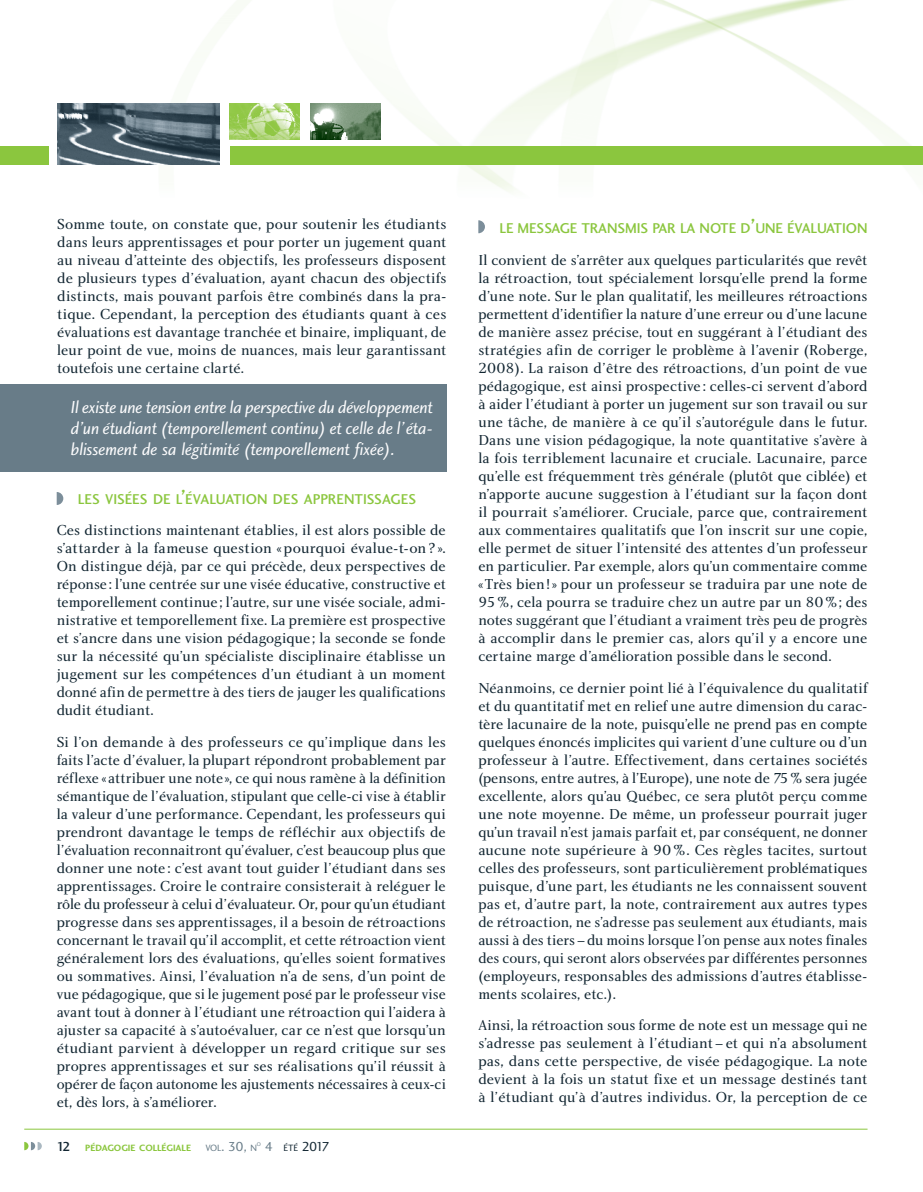
<style>
.page{position:relative;width:923px;height:1192px;background:#fff}
.page>*{position:absolute;margin:0;border:0;box-sizing:border-box;transform-origin:0 0}
.ExergueGauche__OK{font:18px/21px "Charlotte Sans Book Italic Plain";letter-spacing:-.01em;color:#fcfcfd;text-align:justify}
.Article__OK{font:15px/18px "Charlotte Book Plain";color:#122632;text-align:justify}
.SousTitre__OK{font:14.7px "Charlotte Sans Medium Plain";letter-spacing:-.005em;color:#8bc63e}
.t1{font:13.5px "Charlotte Sans Book Plain";color:#122632}
.t2{font:9.45px "Charlotte Sans Bold Plain";color:#8bc63e}
.t3{font:9.45px "Charlotte Sans Book Plain";color:#687c88}
.t4{font:5.55px "Charlotte Sans Book Plain";color:#687c88}
.s1{font-size:21px}
.s2{font-family:"Charlotte Sans Medium Plain";font-size:13.5px;color:#122632}
.s3{font-size:13.5px}
.s4{color:#687c88}
.s5{font-size:9.45px}
</style>
<div class="page">
<img style="left:219px;top:0;width:692px;height:192px">
<hr style="left:24px;top:1129px;width:843px;height:1px;background:#8bc63e">
<div style="left:229px;top:146px;width:693px;height:19px;background:#8bc63e"></div>
<div style="left:0;top:146px;width:49px;height:19px;background:#8bc63e"></div>
<svg style="left:24px;top:1142px;width:18px;height:8px"></svg>
<img style="left:57px;top:103px;width:162px;height:62px">
<img style="left:310px;top:103px;width:70px;height:36px">
<img style="left:229px;top:103px;width:71px;height:36px">
<svg style="left:57px;top:492px;width:6px;height:13px"></svg>
<svg style="left:478px;top:220px;width:6px;height:13px"></svg>
<div style="left:0;top:384px;width:446px;height:88px;background:#687c88"></div>
<p class="Article__OK" style="left:57px;top:214px;width:390px">Somme toute, on constate que, pour soutenir les étudiants</p>
<p class="SousTitre__OK" style="left:499px;top:219px;width:369px">LE MESSAGE TRANSMIS PAR LA NOTE D<span class="s1">’</span>UNE ÉVALUATION</p>
<p class="Article__OK" style="left:57px;top:232px;width:390px">dans leurs apprentissages et pour porter un jugement quant au niveau d’atteinte des objectifs, les professeurs disposent de plusieurs types d’évaluation, ayant chacun des objectifs distincts, mais pouvant parfois être combinés dans la pra&shy;tique. Cependant, la perception des étudiants quant à ces évaluations est davantage tranchée et binaire, impliquant, de leur point de vue, moins de nuances, mais leur garantissant toutefois une certaine clarté.</p>
<p class="ExergueGauche__OK" style="left:71px;top:396px;width:363px">Il existe une tension entre la perspective du développement d’un étudiant (temporellement continu) et celle de l’éta&shy;blissement de sa légitimité (temporellement fixée).</p>
<p class="Article__OK" style="left:478px;top:251px;width:390px">Il convient de s’arrêter aux quelques particularités que revêt la rétroaction, tout spécialement lorsqu’elle prend la forme d’une note. Sur le plan qualitatif, les meilleures rétroactions permettent d’identifier la nature d’une erreur ou d’une lacune de manière assez précise, tout en suggérant à l’étudiant des stratégies afin de corriger le problème à l’avenir (Roberge, 2008). La raison d’être des rétroactions, d’un point de vue pédagogique, est ainsi prospective : celles-ci servent d’abord à aider l’étudiant à porter un jugement sur son travail ou sur une tâche, de manière à ce qu’il s’autorégule dans le futur.<br>Dans une vision pédagogique, la note quantitative s’avère à la fois terriblement lacunaire et cruciale. Lacunaire, parce qu’elle est fréquemment très générale (plutôt que ciblée) et n’apporte aucune suggestion à l’étudiant sur la façon dont il pourrait s’améliorer. Cruciale, parce que, contrairement aux commentaires qualitatifs que l’on inscrit sur une copie, elle permet de situer l’intensité des attentes d’un professeur en particulier. Par exemple, alors qu’un commentaire comme «Très bien!» pour un professeur se traduira par une note de 95%, cela pourra se traduire chez un autre par un 80%; des notes suggérant que l’étudiant a vraiment très peu de progrès à accomplir dans le premier cas, alors qu’il y a encore une certaine marge d’amélioration possible dans le second.</p>
<p class="Article__OK" style="left:478px;top:679px;width:390px">Néanmoins, ce dernier point lié à l’équivalence du qualitatif et du quantitatif met en relief une autre dimension du carac&shy;tère lacunaire de la note, puisqu’elle ne prend pas en compte quelques énoncés implicites qui varient d’une culture ou d’un professeur à l’autre. Effectivement, dans certaines sociétés (pensons, entre autres, à l’Europe), une note de 75% sera jugée excellente, alors qu’au Québec, ce sera plutôt perçu comme une note moyenne. De même, un professeur pourrait juger qu’un travail n’est jamais parfait et, par conséquent, ne donner aucune note supérieure à 90%. Ces règles tacites, surtout celles des professeurs, sont particulièrement problématiques puisque, d’une part, les étudiants ne les connaissent souvent pas et, d’autre part, la note, contrairement aux autres types de rétroaction, ne s’adresse pas seulement aux étudiants, mais aussi à des tiers–du moins lorsque l’on pense aux notes finales des cours, qui seront alors observées par différentes personnes (employeurs, responsables des admissions d’autres établisse&shy;ments scolaires, etc.).</p>
<p class="Article__OK" style="left:478px;top:1016px;width:390px">Ainsi, la rétroaction sous forme de note est un message qui ne s’adresse pas seulement à l’étudiant–et qui n’a absolument pas, dans cette perspective, de visée pédagogique. La note devient à la fois un statut fixe et un message destinés tant à l’étudiant qu’à d’autres individus. Or, la perception de ce</p>
<p class="SousTitre__OK" style="left:78px;top:491px;width:339px">LES VISÉES DE L<span class="s1">’</span>ÉVALUATION DES APPRENTISSAGES</p>
<p class="Article__OK" style="left:57px;top:521px;width:390px">Ces distinctions maintenant établies, il est alors possible de s’attarder à la fameuse question « pourquoi évalue-t-on? ».<br>On distingue déjà, par ce qui précède, deux perspectives de réponse: l’une centrée sur une visée éducative, constructive et temporellement continue; l’autre, sur une visée sociale, admi&shy;nistrative et temporellement fixe. La première est prospective et s’ancre dans une vision pédagogique ; la seconde se fonde sur la nécessité qu’un spécialiste disciplinaire établisse un jugement sur les compétences d’un étudiant à un moment donné afin de permettre à des tiers de jauger les qualifications dudit étudiant.</p>
<p class="Article__OK" style="left:57px;top:733px;width:390px">Si l’on demande à des professeurs ce qu’implique dans les faits l’acte d’évaluer, la plupart répondront probablement par réflexe «attribuer une note», ce qui nous ramène à la définition sémantique de l’évaluation, stipulant que celle-ci vise à établir la valeur d’une performance. Cependant, les professeurs qui prendront davantage le temps de réfléchir aux objectifs de l’évaluation reconnaitront qu’évaluer, c’est beaucoup plus que donner une note : c’est avant tout guider l’étudiant dans ses apprentissages. Croire le contraire consisterait à reléguer le rôle du professeur à celui d’évaluateur. Or, pour qu’un étudiant progresse dans ses apprentissages, il a besoin de rétroactions concernant le travail qu’il accomplit, et cette rétroaction vient généralement lors des évaluations, qu’elles soient formatives ou sommatives. Ainsi, l’évaluation n’a de sens, d’un point de vue pédagogique, que si le jugement posé par le professeur vise avant tout à donner à l’étudiant une rétroaction qui l’aidera à ajuster sa capacité à s’autoévaluer, car ce n’est que lorsqu’un étudiant parvient à développer un regard critique sur ses propres apprentissages et sur ses réalisations qu’il réussit à opérer de façon autonome les ajustements nécessaires à ceux-ci et, dès lors, à s’améliorer.</p>
<p class="t2" style="left:57px;top:1142px;width:136px"><span class="s2">12</span> PÉDAGOGIE COLLÉGIALE</p>
<p class="t3" style="left:205px;top:1142px;width:53px">VOL<span class="s3">. 30,</span> N</p>
<p class="t4" style="left:257px;top:1141px;width:6px">O</p>
<p class="t1" style="left:264px;top:1138px;width:67px"><span class="s4">4</span> <span class="s5">ÉTÉ</span> 2017</p>
</div>
